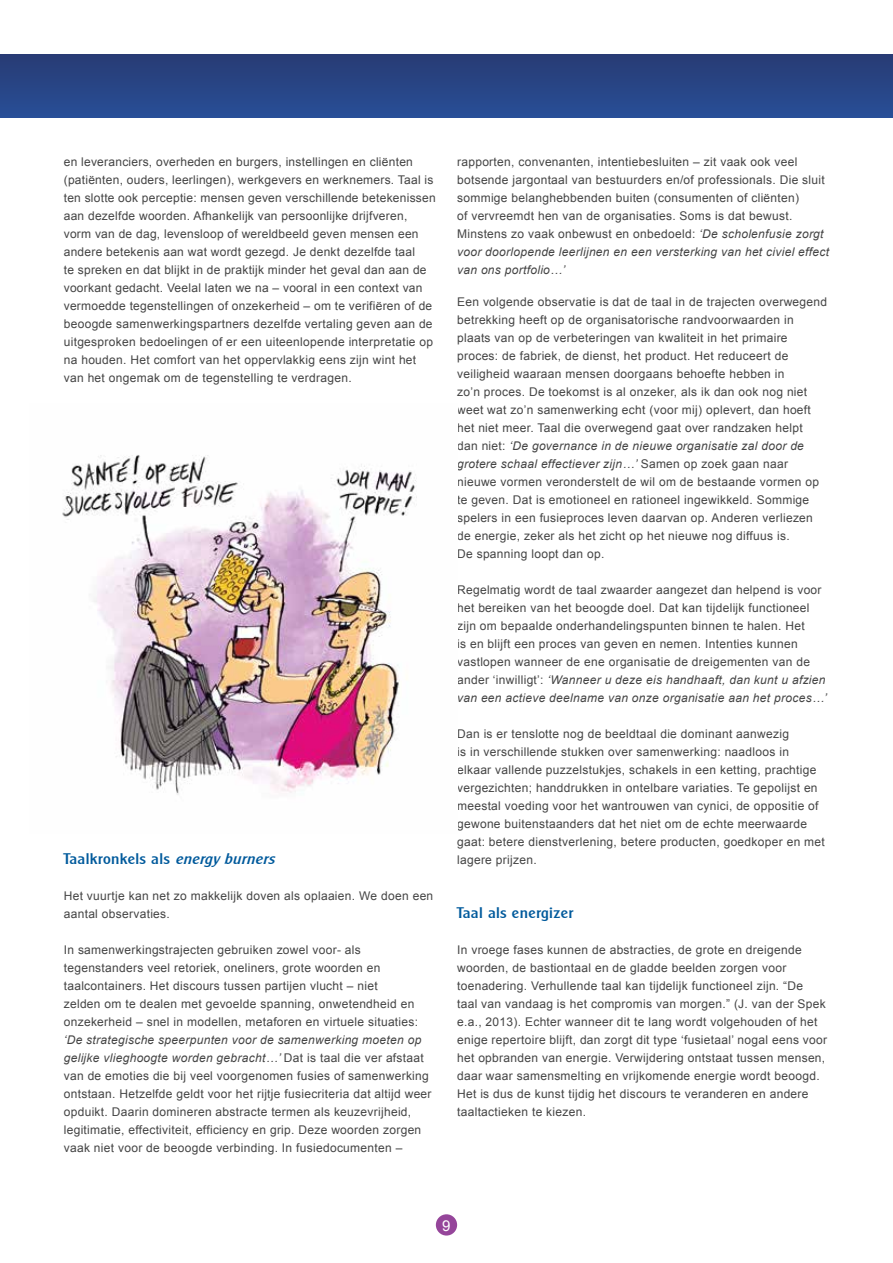
<style>
.page{position:relative;width:893px;height:1263px;background:#fff}
.page>*{position:absolute;margin:0;border:0;box-sizing:border-box;transform-origin:0 0}
.t1{font:500 15px "Cleargothic";letter-spacing:.025em;color:#005a9c}
.t2{font:15px "Arial";color:#fff}
.t3{font:12px/18px "Arial";letter-spacing:.025em;color:#444}
.s1{font-style:italic}
</style>
<div class="page">
<div style="left:436px;top:1214px;width:21px;height:21px;background:#95459a;border-radius:50%"></div>
<div style="left:0;top:54px;width:893px;height:64px;background:linear-gradient(to bottom,#283b74,#284e97)"></div>
<img style="left:62px;top:455px;width:355px;height:340px">
<p class="t3" style="left:64px;top:153px;width:373px">en leveranciers, overheden en burgers, instellingen en cliënten (patiënten, ouders, leerlingen), werkgevers en werknemers. Taal is ten slotte ook perceptie: mensen geven verschillende betekenissen aan dezelfde woorden. Afhankelijk van persoonlijke drijfveren, vorm van de dag, levensloop of wereldbeeld geven mensen een andere betekenis aan wat wordt gezegd. Je denkt dezelfde taal<br>te spreken en dat blijkt in de praktijk minder het geval dan aan de voorkant gedacht. Veelal laten we na – vooral in een context van vermoedde tegenstellingen of onzekerheid – om te verifiëren of de beoogde samenwerkingspartners dezelfde vertaling geven aan de uitgesproken bedoelingen of er een uiteenlopende interpretatie op na houden. Het comfort van het oppervlakkig eens zijn wint het van het ongemak om de tegenstelling te verdragen.</p>
<p class="t1" style="left:64px;top:850px;width:217px">Taalkronkels als <span class="s1">energy burners</span></p>
<p class="t3" style="left:64px;top:887px;width:371px">Het vuurtje kan net zo makkelijk doven als oplaaien. We doen een aantal observaties.</p>
<p class="t3" style="left:64px;top:941px;width:356px">In samenwerkingstrajecten gebruiken zowel voor- als tegenstanders veel retoriek, oneliners, grote woorden en taalcontainers. Het discours tussen partijen vlucht – niet<br>zelden om te dealen met gevoelde spanning, onwetendheid en onzekerheid – snel in modellen, metaforen en virtuele situaties:</p>
<p class="t3" style="left:64px;top:1031px;width:369px"><span class="s1">‘De strategische speerpunten voor de samenwerking moeten op gelijke vlieghoogte worden gebracht…’</span> Dat is taal die ver afstaat van de emoties die bij veel voorgenomen fusies of samenwerking ontstaan. Hetzelfde geldt voor het rijtje fusiecriteria dat altijd weer opduikt. Daarin domineren abstracte termen als keuzevrijheid, legitimatie, effectiviteit, efficiency en grip. Deze woorden zorgen vaak niet voor de beoogde verbinding. In fusiedocumenten –</p>
<p class="t3" style="left:457px;top:153px;width:373px">rapporten, convenanten, intentiebesluiten – zit vaak ook veel botsende jargontaal van bestuurders en/of professionals. Die sluit sommige belanghebbenden buiten (consumenten of cliënten)<br>of vervreemdt hen van de organisaties. Soms is dat bewust.<br>Minstens zo vaak onbewust en onbedoeld: <span class="s1">‘De scholenfusie zorgt voor doorlopende leerlijnen en een versterking van het civiel effect van ons portfolio…’</span></p>
<p class="t3" style="left:457px;top:293px;width:372px">Een volgende observatie is dat de taal in de trajecten overwegend betrekking heeft op de organisatorische randvoorwaarden in plaats van op de verbeteringen van kwaliteit in het primaire proces: de fabriek, de dienst, het product. Het reduceert de veiligheid waaraan mensen doorgaans behoefte hebben in<br>zo’n proces. De toekomst is al onzeker, als ik dan ook nog niet weet wat zo’n samenwerking echt (voor mij) oplevert, dan hoeft het niet meer. Taal die overwegend gaat over randzaken helpt<br>dan niet: <span class="s1">‘De governance in de nieuwe organisatie zal door de grotere schaal effectiever zijn…’</span> Samen op zoek gaan naar nieuwe vormen veronderstelt de wil om de bestaande vormen op te geven. Dat is emotioneel en rationeel ingewikkeld. Sommige spelers in een fusieproces leven daarvan op. Anderen verliezen de energie, zeker als het zicht op het nieuwe nog diffuus is.<br>De spanning loopt dan op.</p>
<p class="t3" style="left:457px;top:581px;width:371px">Regelmatig wordt de taal zwaarder aangezet dan helpend is voor het bereiken van het beoogde doel. Dat kan tijdelijk functioneel zijn om bepaalde onderhandelingspunten binnen te halen. Het<br>is en blijft een proces van geven en nemen. Intenties kunnen vastlopen wanneer de ene organisatie de dreigementen van de ander ‘inwilligt’: <span class="s1">‘Wanneer u deze eis handhaaft, dan kunt u afzien van een actieve deelname van onze organisatie aan het proces…’</span></p>
<p class="t3" style="left:457px;top:725px;width:369px">Dan is er tenslotte nog de beeldtaal die dominant aanwezig<br>is in verschillende stukken over samenwerking: naadloos in elkaar vallende puzzelstukjes, schakels in een ketting, prachtige vergezichten; handdrukken in ontelbare variaties. Te gepolijst en meestal voeding voor het wantrouwen van cynici, de oppositie of gewone buitenstaanders dat het niet om de echte meerwaarde gaat: betere dienstverlening, betere producten, goedkoper en met lagere prijzen.</p>
<p class="t1" style="left:457px;top:904px;width:118px">Taal als energizer</p>
<p class="t3" style="left:457px;top:941px;width:372px">In vroege fases kunnen de abstracties, de grote en dreigende woorden, de bastiontaal en de gladde beelden zorgen voor toenadering. Verhullende taal kan tijdelijk functioneel zijn. “De<br>taal van vandaag is het compromis van morgen.” (J. van der Spek e.a., 2013). Echter wanneer dit te lang wordt volgehouden of het enige repertoire blijft, dan zorgt dit type ‘fusietaal’ nogal eens voor het opbranden van energie. Verwijdering ontstaat tussen mensen, daar waar samensmelting en vrijkomende energie wordt beoogd.<br>Het is dus de kunst tijdig het discours te veranderen en andere taaltactieken te kiezen.</p>
<p class="t2" style="left:442px;top:1215px;width:10px">9</p>
</div>
